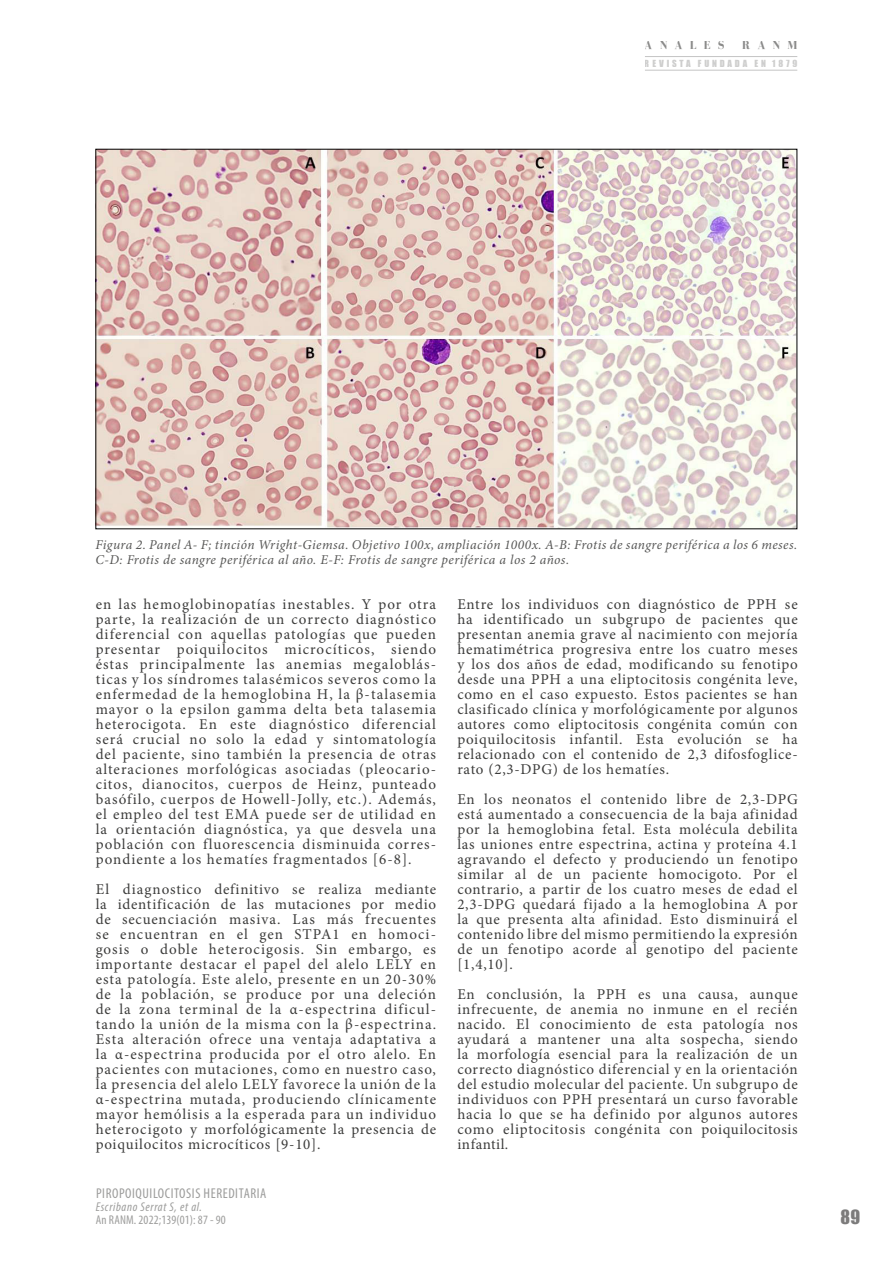
<style>
.page{position:relative;width:893px;height:1263px;background:#fff}
.page>*{position:absolute;margin:0;border:0;box-sizing:border-box;transform-origin:0 0}
.t1{font:18px "Impact";color:#7c7b7b}
.Anales{font:15px/15px "Minion Pro";letter-spacing:.05em;color:#3c3c3b;text-align:justify}
.t2{font:condensed 14.25px "Myriad Pro";letter-spacing:.04em;color:#9d9d9c}
.t3{font:italic 13.5px/15px "Minion Pro";letter-spacing:.03em;color:#575756}
.t4{font:condensed 12.75px "Myriad Pro";letter-spacing:.01em;color:#9d9d9c}
.t5{font:italic condensed 12.75px "Myriad Pro";letter-spacing:.05em;color:#9d9d9c}
.t6{font:700 12px "Bodoni FLF";letter-spacing:.6em;color:#3c3c3b}
.t7{font:9px "Impact";letter-spacing:.315em;color:#9d9d9c}
</style>
<div class="page">
<hr style="left:645px;top:56px;width:152px;height:1px;background:#9d9d9c">
<hr style="left:645px;top:70px;width:152px;height:1px;background:#9d9d9c">
<img style="left:97px;top:151px;width:698px;height:376px">
<p class="t6" style="left:645px;top:39px;width:81px">ANALES</p>
<p class="t6" style="left:742px;top:39px;width:57px">RANM</p>
<p class="t7" style="left:645px;top:56px;width:154px">REVISTA FUNDADA EN 1879</p>
<p class="t3" style="left:95px;top:537px;width:703px">Figura 2. Panel A- F; tinción Wright-Giemsa. Objetivo 100x, ampliación 1000x. A-B: Frotis de sangre periférica a los 6 meses.<br>C-D: Frotis de sangre periférica al año. E-F: Frotis de sangre periférica a los 2 años.</p>
<p class="Anales" style="left:96px;top:597px;width:342px">en las hemoglobinopatías inestables. Y por otra parte, la realización de un correcto diagnóstico diferencial con aquellas patologías que pueden presentar poiquilocitos microcíticos, siendo éstas principalmente las anemias megaloblás&shy;ticas y los síndromes talasémicos severos como la enfermedad de la hemoglobina H, la β-talasemia mayor o la epsilon gamma delta beta talasemia heterocigota. En este diagnóstico diferencial será crucial no solo la edad y sintomatología del paciente, sino también la presencia de otras alteraciones morfológicas asociadas (pleocario&shy;citos, dianocitos, cuerpos de Heinz, punteado basófilo, cuerpos de Howell-Jolly, etc.). Además, el empleo del test EMA puede ser de utilidad en la orientación diagnóstica, ya que desvela una población con fluorescencia disminuida corres&shy;pondiente a los hematíes fragmentados [6-8].</p>
<p class="Anales" style="left:96px;top:882px;width:342px">El diagnostico definitivo se realiza mediante la identificación de las mutaciones por medio de secuenciación masiva. Las más frecuentes se encuentran en el gen STPA1 en homoci&shy;gosis o doble heterocigosis. Sin embargo, es importante destacar el papel del alelo LELY en esta patología. Este alelo, presente en un 20-30% de la población, se produce por una deleción de la zona terminal de la α-espectrina dificul&shy;tando la unión de la misma con la β-espectrina.<br>Esta alteración ofrece una ventaja adaptativa a la α-espectrina producida por el otro alelo. En pacientes con mutaciones, como en nuestro caso, la presencia del alelo LELY favorece la unión de la α-espectrina mutada, produciendo clínicamente mayor hemólisis a la esperada para un individuo heterocigoto y morfológicamente la presencia de poiquilocitos microcíticos [9-10].</p>
<p class="t2" style="left:96px;top:1184px;width:172px">PIROPOIQUILOCITOSIS HEREDITARIA</p>
<p class="t5" style="left:96px;top:1199px;width:108px">Escribano Serrat S, et al.</p>
<p class="t4" style="left:96px;top:1212px;width:131px">An RANM. 2022;139(01): 87 - 90</p>
<p class="Anales" style="left:457px;top:597px;width:342px">Entre los individuos con diagnóstico de PPH se ha identificado un subgrupo de pacientes que presentan anemia grave al nacimiento con mejoría hematimétrica progresiva entre los cuatro meses y los dos años de edad, modificando su fenotipo desde una PPH a una eliptocitosis congénita leve, como en el caso expuesto. Estos pacientes se han clasificado clínica y morfológicamente por algunos autores como eliptocitosis congénita común con poiquilocitosis infantil. Esta evolución se ha relacionado con el contenido de 2,3 difosfoglice&shy;rato (2,3-DPG) de los hematíes.</p>
<p class="Anales" style="left:457px;top:792px;width:342px">En los neonatos el contenido libre de 2,3-DPG está aumentado a consecuencia de la baja afinidad por la hemoglobina fetal. Esta molécula debilita las uniones entre espectrina, actina y proteína 4.1 agravando el defecto y produciendo un fenotipo similar al de un paciente homocigoto. Por el contrario, a partir de los cuatro meses de edad el 2,3-DPG quedará fijado a la hemoglobina A por la que presenta alta afinidad. Esto disminuirá el contenido libre del mismo permitiendo la expresión de un fenotipo acorde al genotipo del paciente [1,4,10].</p>
<p class="Anales" style="left:457px;top:987px;width:342px">En conclusión, la PPH es una causa, aunque infrecuente, de anemia no inmune en el recién nacido. El conocimiento de esta patología nos ayudará a mantener una alta sospecha, siendo la morfología esencial para la realización de un correcto diagnóstico diferencial y en la orientación del estudio molecular del paciente. Un subgrupo de individuos con PPH presentará un curso favorable hacia lo que se ha definido por algunos autores como eliptocitosis congénita con poiquilocitosis infantil.</p>
<p class="t1" style="left:840px;top:1203px;width:21px">89</p>
</div>
